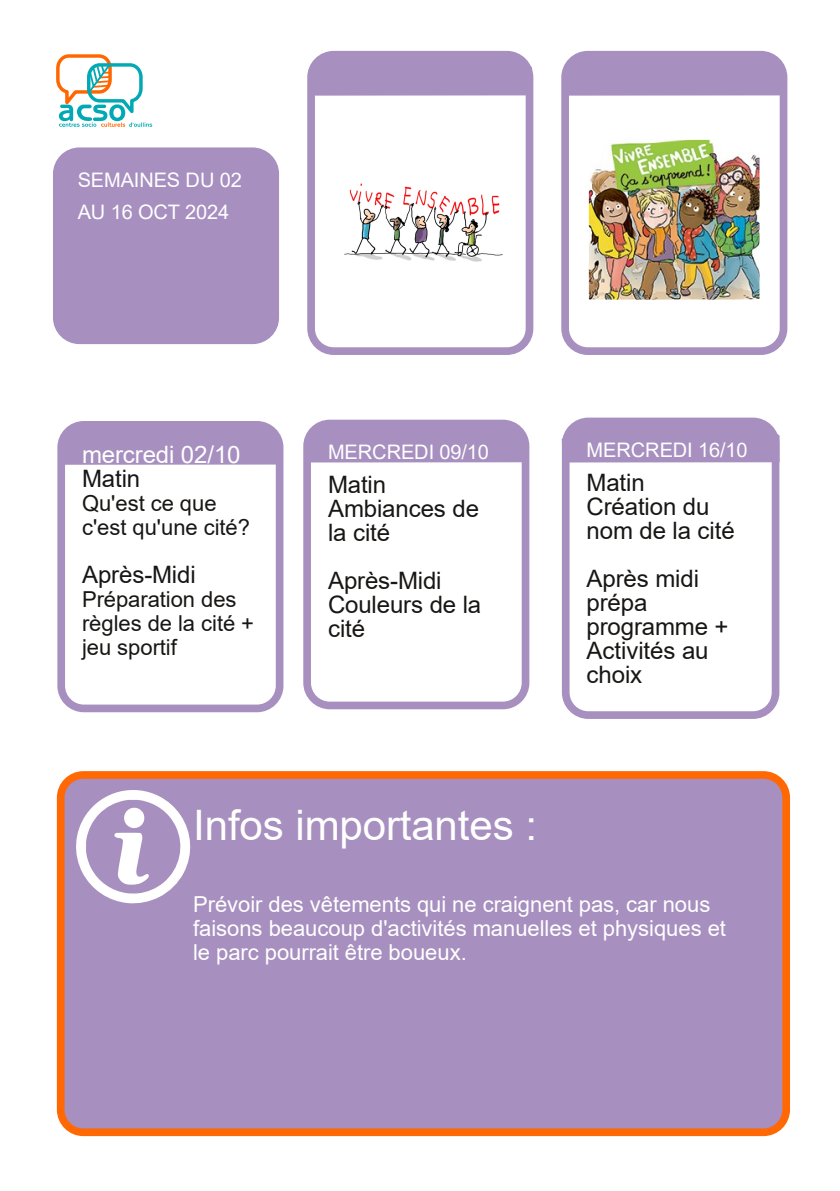
<style>
.page{position:relative;width:840px;height:1191px;background:#fff}
.page>*{position:absolute;margin:0;border:0;box-sizing:border-box;transform-origin:0 0}
.t1{font:42px "Arial";letter-spacing:-.005em;color:#fff}
.t2{font:24px/24px "Arial";letter-spacing:-.005em;color:#181715}
.t3{font:24px "Arial";letter-spacing:-.005em;color:#fff}
.t4{font:22px/24px "Arial";color:#fff}
.t5{font:22px/24px "Arial";color:#181715}
.t6{font:20px/32px "Arial";letter-spacing:-.005em;color:#fff}
</style>
<div class="page">
<img style="left:344px;top:183px;width:159px;height:79px">
<img style="left:589px;top:141px;width:169px;height:157px">
<div style="left:586px;top:138px;width:175px;height:163px;border:2px solid #fff"></div>
<div style="left:312px;top:429px;width:208px;height:33px;background:#a78fbf"></div>
<div style="left:570px;top:426px;width:209px;height:36px;background:#a78fbf"></div>
<div style="left:66px;top:430px;width:208px;height:35px;background:#a78fbf"></div>
<div style="left:570px;top:60px;width:208px;height:36px;background:#a78fbf"></div>
<div style="left:316px;top:60px;width:208px;height:36px;background:#a78fbf"></div>
<div style="left:61px;top:775px;width:724px;height:357px;background:#a78fbf;border-radius:23px"></div>
<div style="left:57px;top:771px;width:732px;height:365px;border:8px solid #ff6803;border-radius:23px"></div>
<svg style="left:56px;top:54px;width:96px;height:73px"></svg>
<div style="left:307px;top:51px;width:226px;height:304px;border:8px solid #a78fbf;border-radius:23px"></div>
<div style="left:561px;top:51px;width:226px;height:304px;border:8px solid #a78fbf;border-radius:23px"></div>
<div style="left:57px;top:421px;width:226px;height:291px;border:8px solid #a78fbf;border-radius:23px"></div>
<div style="left:303px;top:420px;width:226px;height:289px;border:8px solid #a78fbf;border-radius:23px"></div>
<div style="left:561px;top:417px;width:218px;height:302px;border:8px solid #a78fbf;border-radius:23px"></div>
<svg style="left:76px;top:790px;width:115px;height:114px"></svg>
<div style="left:57px;top:151px;width:218px;height:189px;background:#a78fbf;border-radius:23px"></div>
<div style="left:53px;top:147px;width:226px;height:197px;border:8px solid #a78fbf;border-radius:23px"></div>
<p class="t6" style="left:78px;top:164px;width:166px">SEMAINES DU 02<br>AU 16 OCT 2024</p>
<p class="t3" style="left:82px;top:441px;width:160px">mercredi 02/10</p>
<p class="t2" style="left:82px;top:467px;width:60px">Matin</p>
<p class="t5" style="left:82px;top:491px;width:169px">Qu'est ce que c'est qu'une cité?</p>
<p class="t2" style="left:82px;top:563px;width:115px">Après-Midi</p>
<p class="t5" style="left:82px;top:587px;width:173px">Préparation des règles de la cité + jeu sportif</p>
<p class="t6" style="left:328px;top:436px;width:162px">MERCREDI 09/10</p>
<p class="t2" style="left:328px;top:472px;width:152px">Matin<br>Ambiances de la cité</p>
<p class="t2" style="left:328px;top:568px;width:155px">Après-Midi<br>Couleurs de la cité</p>
<h1 class="t1" style="left:193px;top:801px;width:345px">Infos importantes :</h1>
<p class="t6" style="left:586px;top:434px;width:162px">MERCREDI 16/10</p>
<p class="t2" style="left:586px;top:470px;width:149px">Matin<br>Création du nom de la cité</p>
<p class="t2" style="left:586px;top:566px;width:143px">Après midi prépa programme +<br>Activités au choix</p>
<p class="t4" style="left:193px;top:892px;width:534px">Prévoir des vêtements qui ne craignent pas, car nous faisons beaucoup d'activités manuelles et physiques et le parc pourrait être boueux.</p>
</div>
